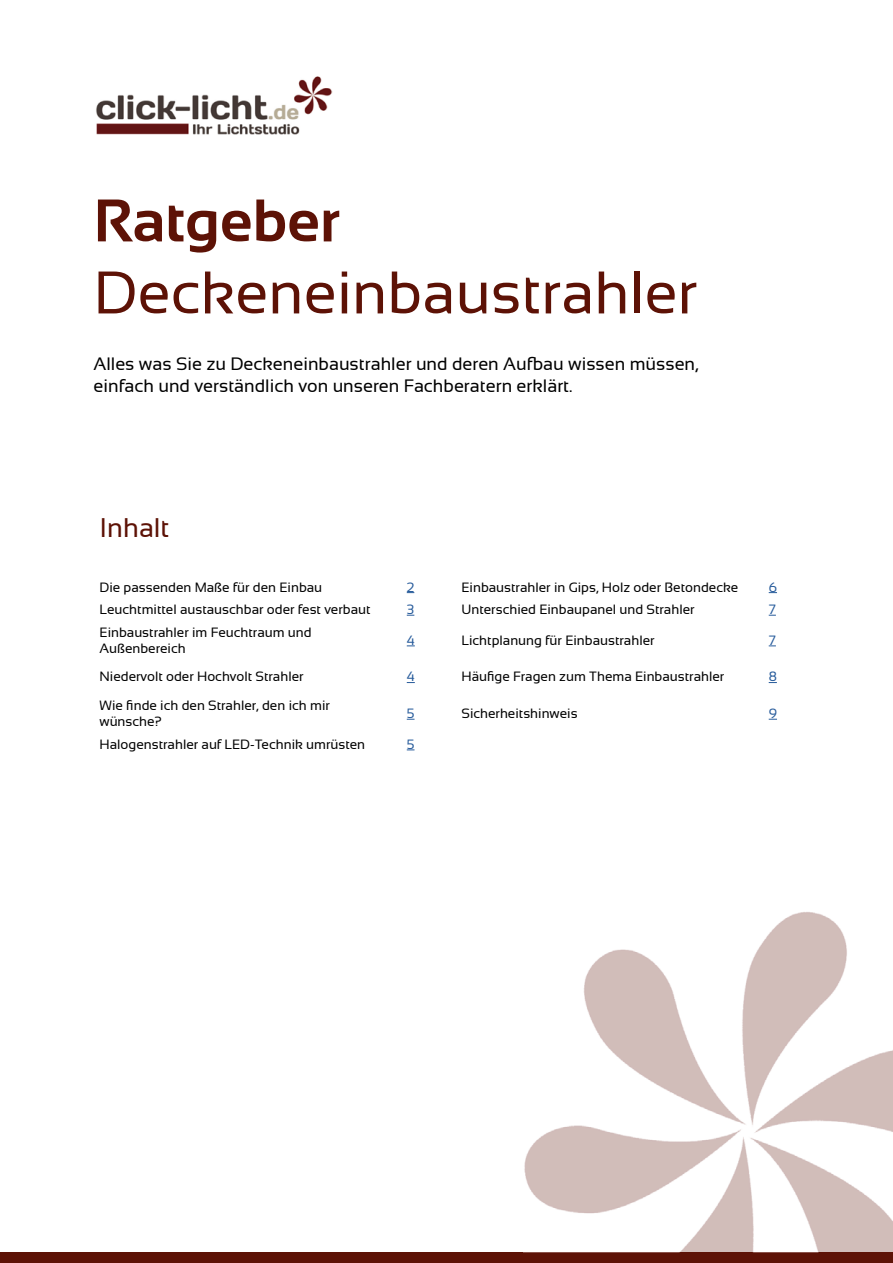
<style>
.page{position:relative;width:893px;height:1263px;background:#fff}
.page>*{position:absolute;margin:0;border:0;box-sizing:border-box;transform-origin:0 0}
.Untertitel{font:60px "Sansation";color:#5d1206}
.Titel{font:700 60px "Sansation";color:#5d1206}
.t1{font:27px "Sansation";color:#5d1206}
.Titelblatt_Erklärsat{font:18px/22.5px "Sansation";color:#000}
.t2{font:13.5px/16.2px "Sansation";color:#000}
.t3{font:13.5px "Sansation";color:#275b9b}
</style>
<div class="page">
<img style="left:96px;top:76px;width:236px;height:59px">
<div style="left:0;top:1252px;width:893px;height:11px;background:#5d1206"></div>
<img style="left:524px;top:912px;width:369px;height:340px">
<p class="Titel" style="left:94px;top:187px;width:248px">Ratgeber</p>
<p class="Untertitel" style="left:94px;top:259px;width:605px">Deckeneinbaustrahler</p>
<p class="Titelblatt_Erklärsat" style="left:94px;top:352px;width:606px">Alles was Sie zu Deckeneinbaustrahler und deren Aufbau wissen müssen, einfach und verständlich von unseren Fachberatern erklärt.</p>
<p class="t1" style="left:100px;top:513px;width:72px">Inhalt</p>
<p class="t2" style="left:100px;top:579px;width:224px">Die passenden Maße für den Einbau</p>
<p class="t3" style="left:407px;top:579px;width:9px">2</p>
<p class="t2" style="left:461px;top:579px;width:278px">Einbaustrahler in Gips, Holz oder Betondecke</p>
<p class="t3" style="left:769px;top:579px;width:10px">6</p>
<p class="t2" style="left:100px;top:601px;width:272px">Leuchtmittel austauschbar oder fest verbaut</p>
<p class="t3" style="left:407px;top:602px;width:9px">3</p>
<p class="t2" style="left:461px;top:601px;width:235px">Unterschied Einbaupanel und Strahler</p>
<p class="t3" style="left:769px;top:602px;width:9px">7</p>
<p class="t2" style="left:100px;top:624px;width:214px">Einbaustrahler im Feuchtraum und<br>Außenbereich</p>
<p class="t3" style="left:407px;top:633px;width:10px">4</p>
<p class="t2" style="left:461px;top:632px;width:195px">Lichtplanung für Einbaustrahler</p>
<p class="t3" style="left:769px;top:633px;width:9px">7</p>
<p class="t2" style="left:100px;top:669px;width:206px">Niedervolt oder Hochvolt Strahler</p>
<p class="t3" style="left:407px;top:669px;width:10px">4</p>
<p class="t2" style="left:461px;top:669px;width:264px">Häufige Fragen zum Thema Einbaustrahler</p>
<p class="t3" style="left:769px;top:669px;width:10px">8</p>
<p class="t2" style="left:100px;top:697px;width:232px">Wie finde ich den Strahler, den ich mir wünsche?</p>
<p class="t3" style="left:407px;top:706px;width:9px">5</p>
<p class="t2" style="left:461px;top:705px;width:118px">Sicherheitshinweis</p>
<p class="t3" style="left:769px;top:706px;width:10px">9</p>
<p class="t2" style="left:100px;top:736px;width:267px">Halogenstrahler auf LED-Technik umrüsten</p>
<p class="t3" style="left:407px;top:737px;width:9px">5</p>
</div>
